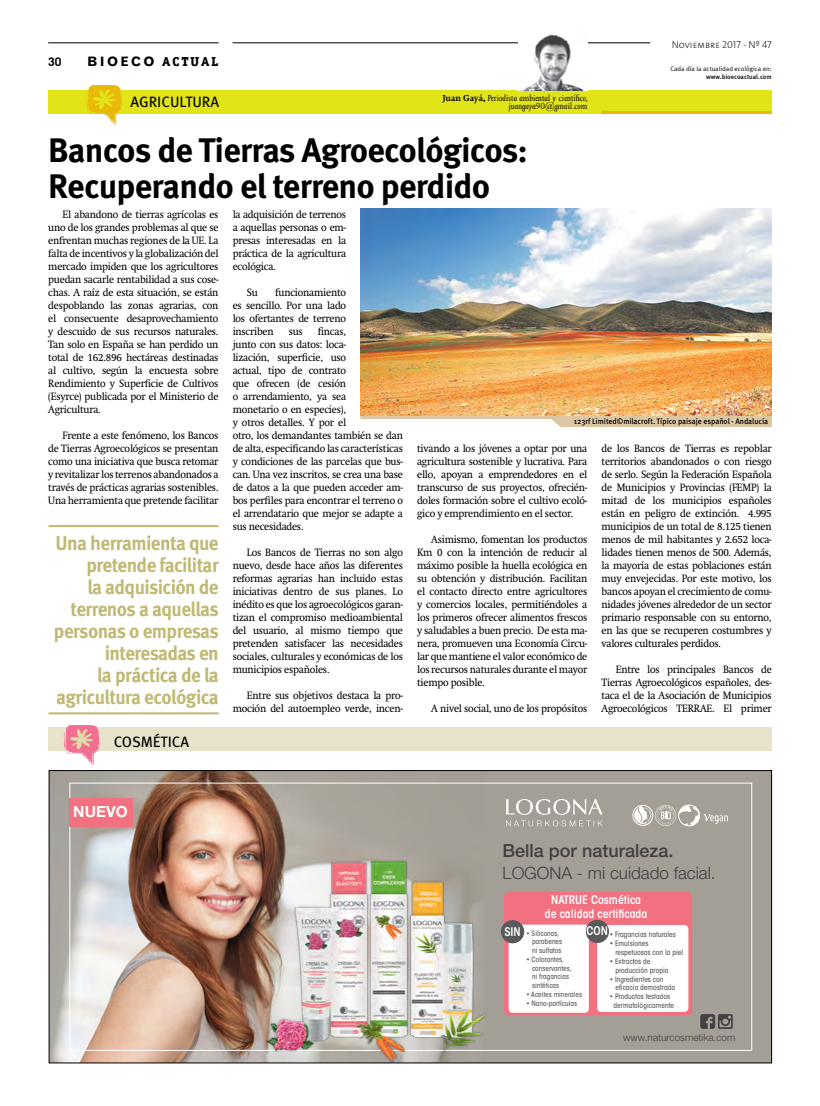
<style>
.page{position:relative;width:820px;height:1106px;background:#fff}
.page>*{position:absolute;margin:0;border:0;box-sizing:border-box;transform-origin:0 0}
.t1{font:700 34px/36px "Meta Pro";letter-spacing:-.025em;color:#000}
.t2{font:700 20px/22px "Meta Pro";letter-spacing:-.03em;color:#c0b974;text-align:right;scale:.95 1}
.t3{font:500 18px "Helvetica Neue LT Std";color:#414042}
.t4{font:300 17px "Helvetica Neue LT Std";color:#414042}
.t5{font:700 15.4px "Helvetica Neue LT Std";color:#fff}
.t6{font:15px "Meta Pro";color:#000}
.t7{font:700 13px "Grotesque";letter-spacing:.17em;color:#000}
.t8{font:700 12px "Trade Gothic";color:#000}
.t9{font:600 condensed 11.8px/14.2px "ITC Avant Garde Std";color:#fff;text-align:center}
.t10{font:10.5px/13px "Swift";letter-spacing:-.02em;color:#000;text-align:justify;scale:.95 1}
.t11{font:italic 10px/8px "Joanna MT Std";color:#000;text-align:right}
.t12{font:300 10px "Helvetica Neue LT Std";color:#414042}
.t13{font:10px "The Sans Extra Light Caps";color:#000}
.t14{font:500 8px "Meta Pro";color:#000;scale:.95 1}
.t15{font:500 condensed 7.4px/8.9px "ITC Avant Garde Std";color:#58595b}
.t16{font:500 condensed 7.3px/8.7px "ITC Avant Garde Std";color:#58595b}
.t17{font:6.5px "Meta Pro";color:#000}
.t18{font:500 6.5px "Meta Pro";color:#000}
.s1{font-family:"Officina Ser ITC";font-weight:800}
.s2{font-weight:700;font-style:normal}
</style>
<div class="page">
<hr style="left:48px;top:42px;width:170px;height:1px;background:#000">
<hr style="left:232px;top:43px;width:418px;height:1px;background:#000">
<div style="left:48px;top:90px;width:723px;height:23px;background:#e2e41a"></div>
<svg style="left:86px;top:85px;width:37px;height:41px"></svg>
<hr style="left:601px;top:111px;width:170px;height:2px;background:#e8b909">
<svg style="left:360px;top:416px;width:411px;height:11px"></svg>
<img style="left:360px;top:208px;width:411px;height:208px">
<img style="left:518px;top:34px;width:69px;height:56px">
<div style="left:49px;top:727px;width:722px;height:24px;background:#e7e3ca"></div>
<div style="left:49px;top:770px;width:722px;height:292px;background:#a39f96"></div>
<img style="left:51px;top:772px;width:332px;height:289px">
<svg style="left:700px;top:1014px;width:32px;height:14px"></svg>
<div style="left:678px;top:804px;width:21px;height:22px;border:1px solid #fff;border-radius:50%"></div>
<svg style="left:632px;top:805px;width:95px;height:21px"></svg>
<div style="left:504px;top:892px;width:187px;height:123px;background:#f27180;border-radius:5px"></div>
<div style="left:508px;top:924px;width:80px;height:88px;background:#fff"></div>
<div style="left:597px;top:925px;width:91px;height:87px;background:#fff;border-radius:4px"></div>
<div style="left:500px;top:920px;width:24px;height:23px;background:#58595b;border-radius:50%"></div>
<div style="left:585px;top:919px;width:23px;height:24px;background:#58595b;border-radius:50%"></div>
<img style="left:246px;top:854px;width:246px;height:207px">
<svg style="left:506px;top:799px;width:96px;height:27px"></svg>
<div style="left:69px;top:798px;width:64px;height:28px;background:#f27180"></div>
<svg style="left:64px;top:724px;width:36px;height:42px"></svg>
<hr style="left:49px;top:525px;width:170px;height:2px;background:#c0b974">
<hr style="left:49px;top:712px;width:170px;height:2px;background:#c0b974">
<p class="t8" style="left:48px;top:54px;width:15px">30</p>
<p class="t7" style="left:87px;top:54px;width:133px">BIOECO <span class="s1">ACTUAL</span></p>
<h3 class="t6" style="left:130px;top:92px;width:90px">AGRICULTURA</h3>
<p class="t11" style="left:442px;top:94px;width:147px"><span class="s2">Juan Gayá,</span> Periodista ambiental y científico, juangaya90@gmail.com</p>
<h1 class="t1" style="left:48px;top:133px;width:481px">Bancos de Tierras Agroecológicos:<br>Recuperando el terreno perdido</h1>
<p class="t13" style="left:671px;top:40px;width:101px">Noviembre 2017 - Nº 47</p>
<p class="t17" style="left:670px;top:64px;width:103px">Cada día la actualidad ecológica en:</p>
<p class="t18" style="left:705px;top:72px;width:67px">www.bioecoactual.com</p>
<p class="t10" style="left:48px;top:208px;width:181px;text-indent:14px">El abandono de tierras agrícolas es uno de los grandes problemas al que se enfrentan muchas regiones de la UE. La falta de incentivos y la globalización del mercado impiden que los agricultores puedan sacarle rentabilidad a sus cose&shy;chas. A raíz de esta situación, se están despoblando las zonas agrarias, con el consecuente desaprovechamiento y descuido de sus recursos naturales.<br>Tan solo en España se han perdido un total de 162.896 hectáreas destinadas al cultivo, según la encuesta sobre Rendimiento y Superficie de Cultivos (Esyrce) publicada por el Ministerio de Agricultura.</p>
<p class="t10" style="left:48px;top:429px;width:181px;text-indent:14px">Frente a este fenómeno, los Bancos de Tierras Agroecológicos se presentan como una iniciativa que busca retomar y revitalizar los terrenos abandonados a través de prácticas agrarias sostenibles.<br>Una herramienta que pretende facilitar</p>
<h2 class="t2" style="left:54px;top:532px;width:175px">Una herramienta que pretende facilitar<br>la adquisición de terrenos a aquellas personas o empresas interesadas en<br>la práctica de la agricultura ecológica</h2>
<h3 class="t6" style="left:114px;top:732px;width:77px">COSMÉTICA</h3>
<p class="t10" style="left:232px;top:208px;width:121px">la adquisición de terrenos a aquellas personas o em&shy;presas interesadas en la práctica de la agricultura ecológica.</p>
<p class="t10" style="left:247px;top:286px;width:13px">Su</p>
<p class="t10" style="left:232px;top:286px;width:121px;text-indent:43px">funcionamiento es sencillo. Por una lado los ofertantes de terreno inscriben</p>
<p class="t10" style="left:232px;top:325px;width:181px;text-align:left;text-indent:85px">fincas,<br>junto con sus datos: loca-<br>lización, superficie, uso<br>actual, tipo de contrato<br>que ofrecen (de cesión<br>o arrendamiento, ya sea<br>monetario o en especies),<br>y otros detalles. Y por el<br>otro, los demandantes también se dan de alta, especificando las características y condiciones de las parcelas que bus&shy;can. Una vez inscritos, se crea una base de datos a la que pueden acceder am&shy;bos perfiles para encontrar el terreno o el arrendatario que mejor se adapte a sus necesidades.</p>
<p class="t10" style="left:232px;top:546px;width:181px;text-indent:14px">Los Bancos de Tierras no son algo nuevo, desde hace años las diferentes reformas agrarias han incluido estas iniciativas dentro de sus planes. Lo inédito es que los agroecológicos garan&shy;tizan el compromiso medioambiental del usuario, al mismo tiempo que pretenden satisfacer las necesidades sociales, culturales y económicas de los municipios españoles.</p>
<p class="t10" style="left:232px;top:689px;width:181px;text-align:right">Entre sus objetivos destaca la pro&shy;moción del autoempleo verde, incen-</p>
<p class="t10" style="left:288px;top:325px;width:16px">sus</p>
<p class="t14" style="left:573px;top:416px;width:206px">123rf Limited©milacroft. Típico paisaje español - Andalucía</p>
<p class="t10" style="left:417px;top:442px;width:181px">tivando a los jóvenes a optar por una agricultura sostenible y lucrativa. Para ello, apoyan a emprendedores en el transcurso de sus proyectos, ofrecién&shy;doles formación sobre el cultivo ecoló&shy;gico y emprendimiento en el sector.</p>
<p class="t10" style="left:417px;top:533px;width:181px;text-indent:14px">Asimismo, fomentan los productos Km 0 con la intención de reducir al máximo posible la huella ecológica en su obtención y distribución. Facilitan el contacto directo entre agricultores y comercios locales, permitiéndoles a los primeros ofrecer alimentos frescos y saludables a buen precio. De esta ma&shy;nera, promueven una Economía Circu&shy;lar que mantiene el valor económico de los recursos naturales durante el mayor tiempo posible.</p>
<p class="t10" style="left:431px;top:702px;width:166px">A nivel social, uno de los propósitos</p>
<p class="t10" style="left:601px;top:442px;width:181px">de los Bancos de Tierras es repoblar territorios abandonados o con riesgo de serlo. Según la Federación Española de Municipios y Provincias (FEMP) la mitad de los municipios españoles están en peligro de extinción. 4.995 municipios de un total de 8.125 tienen menos de mil habitantes y 2.652 loca&shy;lidades tienen menos de 500. Además, la mayoría de estas poblaciones están muy envejecidas. Por este motivo, los bancos apoyan el crecimiento de comu&shy;nidades jóvenes alrededor de un sector primario responsable con su entorno, en las que se recuperen costumbres y valores culturales perdidos.</p>
<p class="t10" style="left:601px;top:663px;width:181px;text-indent:14px">Entre los principales Bancos de Tierras Agroecológicos españoles, des&shy;taca el de la Asociación de Municipios Agroecológicos TERRAE. El primer</p>
<h3 class="t5" style="left:73px;top:802px;width:56px">NUEVO</h3>
<h3 class="t3" style="left:502px;top:840px;width:172px">Bella por naturaleza.</h3>
<h3 class="t4" style="left:502px;top:862px;width:214px">LOGONA - mi cuidado facial.</h3>
<p class="t9" style="left:544px;top:892px;width:104px">NATRUE Cosmética de calidad certificada</p>
<p class="t16" style="left:532px;top:928px;width:32px;text-indent:-6px">• Siliconas, parabenes ni sulfatos</p>
<p class="t16" style="left:532px;top:954px;width:41px;text-indent:-6px">• Colorantes, conservantes, ni fragancias sintéticas</p>
<p class="t16" style="left:526px;top:989px;width:57px">• Aceites minerales</p>
<p class="t16" style="left:526px;top:998px;width:52px">• Nano-partículas</p>
<p class="t9" style="left:504px;top:924px;width:18px">SIN</p>
<p class="t9" style="left:586px;top:923px;width:23px">CON</p>
<p class="t15" style="left:609px;top:929px;width:68px">• Fragancias naturales</p>
<p class="t15" style="left:615px;top:938px;width:69px;text-indent:-6px">• Emulsiones respetuosas con la piel</p>
<p class="t15" style="left:615px;top:956px;width:54px;text-indent:-6px">• Extractos de producción propia</p>
<p class="t15" style="left:615px;top:974px;width:61px;text-indent:-6px">• Ingredientes con eficacia demostrada</p>
<p class="t15" style="left:609px;top:992px;width:66px;text-align:center">• Productos testados dermatológicamente</p>
<p class="t12" style="left:623px;top:1030px;width:114px">www.naturcosmetika.com</p>
</div>
